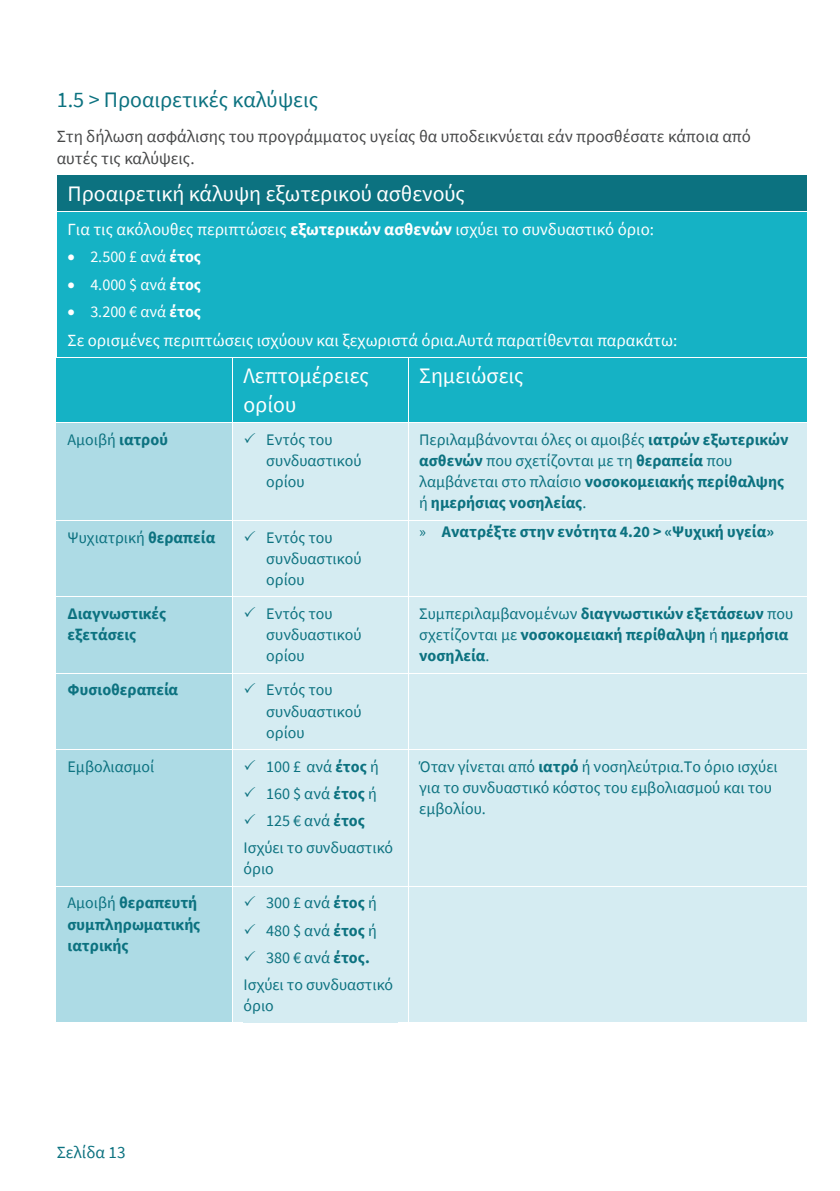
<style>
.page{position:relative;width:840px;height:1191px;background:#fff}
.page>*{position:absolute;margin:0;border:0;box-sizing:border-box;transform-origin:0 0}
.t1{font:22px/29px "Source Sans Pro";color:#fff}
.t2{font:22px "Source Sans Pro";color:#0c7280}
.t3{font:17px "Source Sans Pro";color:#fff}
.t4{font:17px/22.4px "Source Sans Pro";color:#464748}
.t5{font:17px "Source Sans Pro";color:#0c7280}
.t6{font:16px/21.2px "Source Sans Pro";color:#0c7280}
.t7{font:700 16px/21.2px "Source Sans Pro";color:#0c7280}
.t8{font:16px "Source Sans Pro";color:#fff}
.s1{font-family:"Source Sans Pro Regular 2"}
.s2{font-weight:700}
.s3{font-weight:400}
.s4{font-family:"Source Sans Pro Regular 2";font-weight:400}
.s5{font-family:"Source Sans Pro Bold 2";font-weight:400}
</style>
<div class="page">
<div style="left:57px;top:176px;width:748px;height:35px;background:#0c7280"></div>
<div style="left:57px;top:212px;width:748px;height:145px;background:#15b2c5"></div>
<div style="left:57px;top:358px;width:175px;height:64px;background:#15b2c5"></div>
<div style="left:233px;top:358px;width:174px;height:64px;background:#15b2c5"></div>
<div style="left:408px;top:358px;width:397px;height:64px;background:#15b2c5"></div>
<div style="left:57px;top:423px;width:175px;height:96px;background:#addbe5"></div>
<div style="left:233px;top:423px;width:174px;height:96px;background:#d5ecf2"></div>
<div style="left:408px;top:423px;width:397px;height:96px;background:#d5ecf2"></div>
<div style="left:57px;top:521px;width:175px;height:75px;background:#addbe5"></div>
<div style="left:233px;top:521px;width:174px;height:75px;background:#d5ecf2"></div>
<div style="left:408px;top:521px;width:397px;height:75px;background:#d5ecf2"></div>
<div style="left:57px;top:597px;width:175px;height:75px;background:#addbe5"></div>
<div style="left:233px;top:597px;width:174px;height:75px;background:#d5ecf2"></div>
<div style="left:408px;top:597px;width:397px;height:75px;background:#d5ecf2"></div>
<div style="left:57px;top:673px;width:175px;height:76px;background:#addbe5"></div>
<div style="left:233px;top:673px;width:174px;height:76px;background:#d5ecf2"></div>
<div style="left:408px;top:673px;width:397px;height:76px;background:#d5ecf2"></div>
<div style="left:57px;top:750px;width:175px;height:135px;background:#addbe5"></div>
<div style="left:233px;top:750px;width:174px;height:135px;background:#d5ecf2"></div>
<div style="left:408px;top:750px;width:397px;height:135px;background:#d5ecf2"></div>
<div style="left:57px;top:886px;width:175px;height:136px;background:#addbe5"></div>
<div style="left:233px;top:886px;width:174px;height:136px;background:#d5ecf2"></div>
<div style="left:408px;top:886px;width:397px;height:136px;background:#d5ecf2"></div>
<p class="t2" style="left:57px;top:86px;width:263px"><span class="s1">1.5 &gt;</span> Προαιρετικές καλύψεις</p>
<p class="t4" style="left:57px;top:125px;width:695px">Στη δήλωση ασφάλισης του προγράμματος υγείας θα υποδεικνύεται εάν προσθέσατε κάποια από αυτές τις καλύψεις.</p>
<p class="t1" style="left:67px;top:179px;width:399px">Προαιρετική κάλυψη εξωτερικού ασθενούς</p>
<p class="t3" style="left:67px;top:218px;width:587px">Για τις ακόλουθες περιπτώσεις <span class="s2">εξωτερικών ασθενών</span> ισχύει το συνδυαστικό όριο:</p>
<p class="t8" style="left:67px;top:247px;width:135px">• 2.500 £ ανά <span class="s2">έτος</span></p>
<p class="t8" style="left:67px;top:274px;width:135px">• 4.000 $ ανά <span class="s2">έτος</span></p>
<p class="t8" style="left:67px;top:302px;width:135px">• 3.200 € ανά <span class="s2">έτος</span></p>
<p class="t3" style="left:67px;top:329px;width:611px">Σε ορισμένες περιπτώσεις ισχύουν και ξεχωριστά όρια.Αυτά παρατίθενται παρακάτω:</p>
<p class="t1" style="left:243px;top:361px;width:127px">Λεπτομέρειες ορίου</p>
<p class="t1" style="left:419px;top:361px;width:106px">Σημειώσεις</p>
<p class="t6" style="left:67px;top:429px;width:102px">Αμοιβή <span class="s2">ιατρού</span></p>
<p class="t6" style="left:266px;top:429px;width:97px">Εντός του συνδυαστικού ορίου</p>
<p class="t7" style="left:419px;top:429px;width:370px"><span class="s3">Περιλαμβάνονται όλες οι αμοιβές</span> ιατρών εξωτερικών ασθενών <span class="s3">που σχετίζονται με τη</span> θεραπεία <span class="s3">που λαμβάνεται στο πλαίσιο</span> νοσοκομειακής περίθαλψης <span class="s3">ή</span> ημερήσιας νοσηλείας<span class="s4">.</span></p>
<p class="t6" style="left:67px;top:526px;width:149px">Ψυχιατρική <span class="s2">θεραπεία</span></p>
<p class="t6" style="left:266px;top:526px;width:97px">Εντός του συνδυαστικού ορίου</p>
<p class="t7" style="left:419px;top:520px;width:356px"><span class="s4">»</span> Ανατρέξτε στην ενότητα <span class="s5">4.20 &gt;</span> «Ψυχική υγεία»</p>
<p class="t7" style="left:67px;top:603px;width:100px">Διαγνωστικές εξετάσεις</p>
<p class="t6" style="left:266px;top:603px;width:97px">Εντός του συνδυαστικού ορίου</p>
<p class="t7" style="left:419px;top:603px;width:375px"><span class="s3">Συμπεριλαμβανομένων</span> διαγνωστικών εξετάσεων <span class="s3">που σχετίζονται με</span> νοσοκομειακή περίθαλψη <span class="s3">ή</span> ημερήσια νοσηλεία<span class="s4">.</span></p>
<p class="t7" style="left:67px;top:679px;width:112px">Φυσιοθεραπεία</p>
<p class="t6" style="left:266px;top:679px;width:97px">Εντός του συνδυαστικού ορίου</p>
<p class="t6" style="left:67px;top:755px;width:88px">Εμβολιασμοί</p>
<p class="t6" style="left:243px;top:752px;width:151px;line-height:27.2px;text-align:center"><span class="s1">100 £</span> ανά <span class="s2">έτος</span> ή<br>160 $ ανά <span class="s2">έτος</span> ή<br>125 € ανά <span class="s2">έτος<br></span>Ισχύει το συνδυαστικό</p>
<p class="t6" style="left:243px;top:858px;width:32px">όριο</p>
<p class="t6" style="left:419px;top:755px;width:360px">Όταν γίνεται από <span class="s2">ιατρό</span> ή νοσηλεύτρια.Το όριο ισχύει για το συνδυαστικό κόστος του εμβολιασμού και του εμβολίου.</p>
<p class="t7" style="left:67px;top:892px;width:134px"><span class="s3">Αμοιβή</span> θεραπευτή συμπληρωματικής ιατρικής</p>
<p class="t6" style="left:243px;top:889px;width:151px;line-height:27.2px;text-align:center">300 £ ανά <span class="s2">έτος</span> ή<br>480 $ ανά <span class="s2">έτος</span> ή<br>380 € ανά <span class="s2">έτος.<br></span>Ισχύει το συνδυαστικό</p>
<p class="t6" style="left:243px;top:995px;width:32px">όριο</p>
<p class="t5" style="left:57px;top:1142px;width:70px">Σελίδα <span class="s1">13</span></p>
</div>
